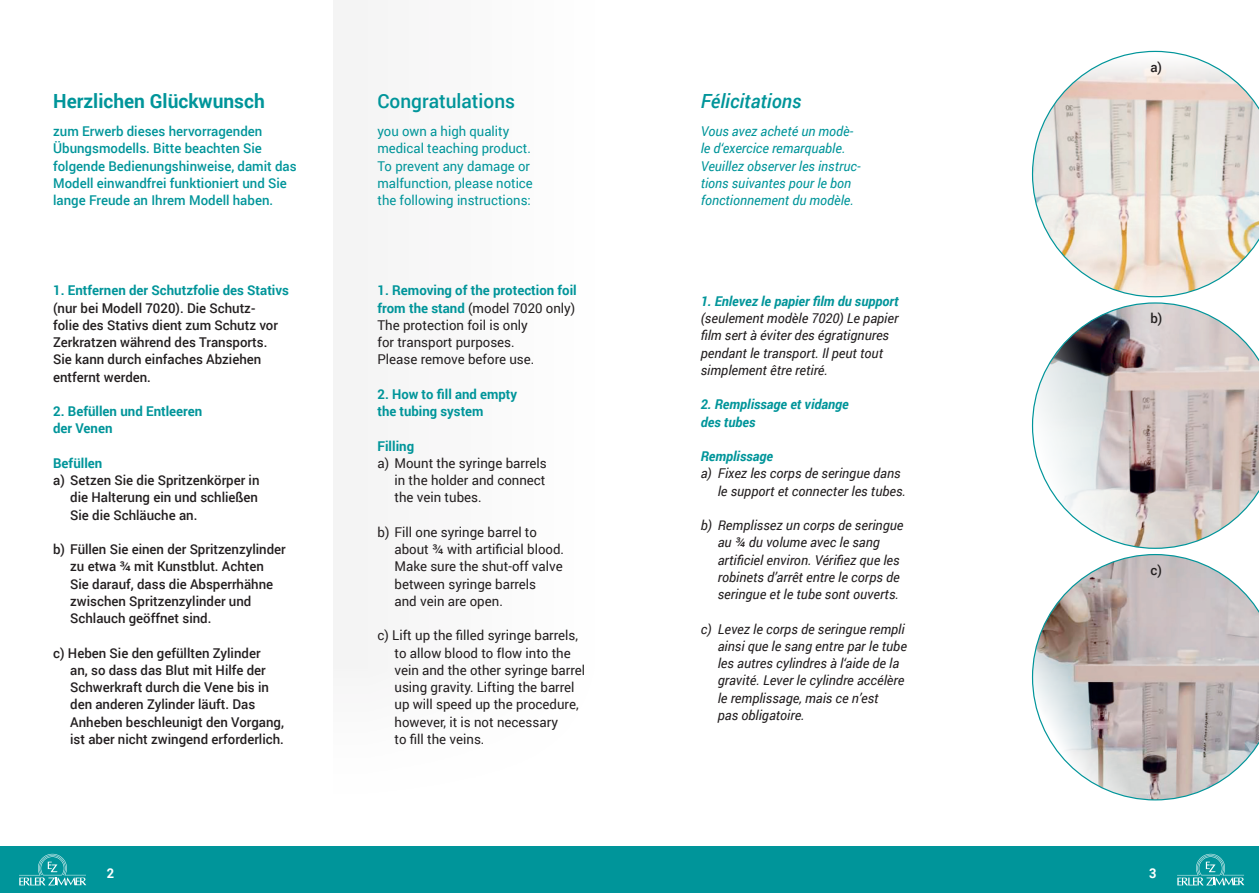
<style>
.page{position:relative;width:1259px;height:893px;background:#fff}
.page>*{position:absolute;margin:0;border:0;box-sizing:border-box;transform-origin:0 0}
.t1{font:700 19.5px "Roboto";color:#00959a}
.t2{font:500 19.5px "Roboto";color:#00959a}
.t3{font:italic 500 19.5px "Roboto";color:#00959a}
.t4{font:500 13.5px/17.2px "Roboto";color:#231f20}
.t5{font:13.5px/17.2px "Roboto";color:#231f20}
.t6{font:italic 13.5px/17.2px "Roboto";color:#231f20}
.t7{font:500 13.5px/17.2px "Roboto";color:#00959a}
.t8{font:italic 13.5px/17.2px "Roboto";color:#00959a}
.t9{font:700 13.5px/17.2px "Roboto";color:#00959a}
.t10{font:13.5px/17.2px "Roboto";color:#00959a}
.t11{font:italic 700 13.5px/17.2px "Roboto";color:#00959a}
.t12{font:700 13.5px "Roboto";color:#fff;scale:.95 1}
.s1{font-weight:700;color:#00959a}
</style>
<div class="page">
<div style="left:0;top:846px;width:1259px;height:47px;background:#00959a"></div>
<svg style="left:19px;top:854px;width:67px;height:31px"></svg>
<svg style="left:1177px;top:854px;width:67px;height:31px"></svg>
<div style="left:333px;top:0;width:298px;height:846px;background:#fafafa"></div>
<svg style="left:1032px;top:51px;width:227px;height:246px"></svg>
<svg style="left:1032px;top:302px;width:227px;height:247px"></svg>
<svg style="left:1032px;top:554px;width:227px;height:246px"></svg>
<h1 class="t1" style="left:53px;top:87px;width:213px">Herzlichen Glückwunsch</h1>
<p class="t7" style="left:53px;top:122px;width:245px">zum Erwerb dieses hervorragenden Übungsmodells. Bitte beachten Sie folgende Bedienungshinweise, damit das Modell einwandfrei funktioniert und Sie lange Freude an Ihrem Modell haben.</p>
<p class="t9" style="left:53px;top:281px;width:237px">1. Entfernen der Schutzfolie des Stativs</p>
<p class="t4" style="left:53px;top:299px;width:226px">(nur bei Modell 7020). Die Schutz&shy;folie des Stativs dient zum Schutz vor<br>Zerkratzen während des Transports.<br>Sie kann durch einfaches Abziehen entfernt werden.</p>
<p class="t9" style="left:53px;top:402px;width:151px">2. Befüllen und Entleeren der Venen</p>
<p class="t9" style="left:53px;top:454px;width:51px">Befüllen</p>
<p class="t4" style="left:70px;top:471px;width:191px;text-align:justify;text-indent:-17px">a) Setzen Sie die Spritzenkörper in die Halterung ein und schließen Sie die Schläuche an.</p>
<p class="t4" style="left:70px;top:540px;width:217px;text-indent:-17px">b) Füllen Sie einen der Spritzenzylinder zu etwa ¾ mit Kunstblut. Achten<br>Sie darauf, dass die Absperrhähne zwischen Spritzenzylinder und<br>Schlauch geöffnet sind.</p>
<p class="t4" style="left:70px;top:644px;width:215px;text-indent:-17px">c) Heben Sie den gefüllten Zylinder<br>an, so dass das Blut mit Hilfe der Schwerkraft durch die Vene bis in den anderen Zylinder läuft. Das Anheben beschleunigt den Vorgang, ist aber nicht zwingend erforderlich.</p>
<h1 class="t2" style="left:377px;top:87px;width:139px">Congratulations</h1>
<p class="t10" style="left:377px;top:122px;width:157px">you own a high quality medical teaching product.<br>To prevent any damage or malfunction, please notice the following instructions:</p>
<p class="t5" style="left:377px;top:281px;width:201px"><span class="s1">1. Removing of the protection foil from the stand</span> (model 7020 only)<br>The protection foil is only<br>for transport purposes.<br>Please remove before use.</p>
<p class="t9" style="left:377px;top:385px;width:141px">2. How to fill and empty the tubing system</p>
<p class="t9" style="left:377px;top:437px;width:38px">Filling</p>
<p class="t5" style="left:394px;top:454px;width:154px;text-align:justify;text-indent:-17px">a) Mount the syringe barrels in the holder and connect the vein tubes.</p>
<p class="t5" style="left:394px;top:523px;width:171px;text-indent:-17px">b) Fill one syringe barrel to about ¾ with artificial blood.<br>Make sure the shut-off valve between syringe barrels<br>and vein are open.</p>
<p class="t5" style="left:394px;top:626px;width:192px;text-indent:-17px">c) Lift up the filled syringe barrels, to allow blood to flow into the vein and the other syringe barrel using gravity. Lifting the barrel up will speed up the procedure, however, it is not necessary<br>to fill the veins.</p>
<h1 class="t3" style="left:701px;top:87px;width:102px">Félicitations</h1>
<p class="t8" style="left:701px;top:122px;width:161px">Vous avez acheté un modè&shy;le d‘exercice remarquable.<br>Veuillez observer les instruc&shy;tions suivantes pour le bon fonctionnement du modèle.</p>
<p class="t11" style="left:701px;top:292px;width:199px">1. Enlevez le papier film du support</p>
<p class="t6" style="left:701px;top:309px;width:199px">(seulement modèle 7020) Le papier film sert à éviter des égratignures pendant le transport. Il peut tout simplement être retiré.</p>
<p class="t11" style="left:701px;top:395px;width:150px">2. Remplissage et vidange des tubes</p>
<p class="t11" style="left:701px;top:447px;width:74px">Remplissage</p>
<p class="t6" style="left:718px;top:464px;width:190px;text-indent:-17px">a) Fixez les corps de seringue dans le support et connecter les tubes.</p>
<p class="t6" style="left:718px;top:516px;width:187px;text-indent:-17px">b) Remplissez un corps de seringue au ¾ du volume avec le sang artificiel environ. Vérifiez que les robinets d’arrêt entre le corps de seringue et le tube sont ouverts.</p>
<p class="t6" style="left:718px;top:620px;width:191px;text-indent:-17px">c) Levez le corps de seringue rempli ainsi que le sang entre par le tube les autres cylindres à l‘aide de la gravité. Lever le cylindre accélère le remplissage, mais ce n’est<br>pas obligatoire.</p>
<p class="t4" style="left:1150px;top:58px;width:13px">a)</p>
<p class="t4" style="left:1150px;top:309px;width:14px">b)</p>
<p class="t4" style="left:1150px;top:561px;width:13px">c)</p>
<p class="t12" style="left:107px;top:864px;width:9px">2</p>
<p class="t12" style="left:1149px;top:864px;width:9px">3</p>
</div>
